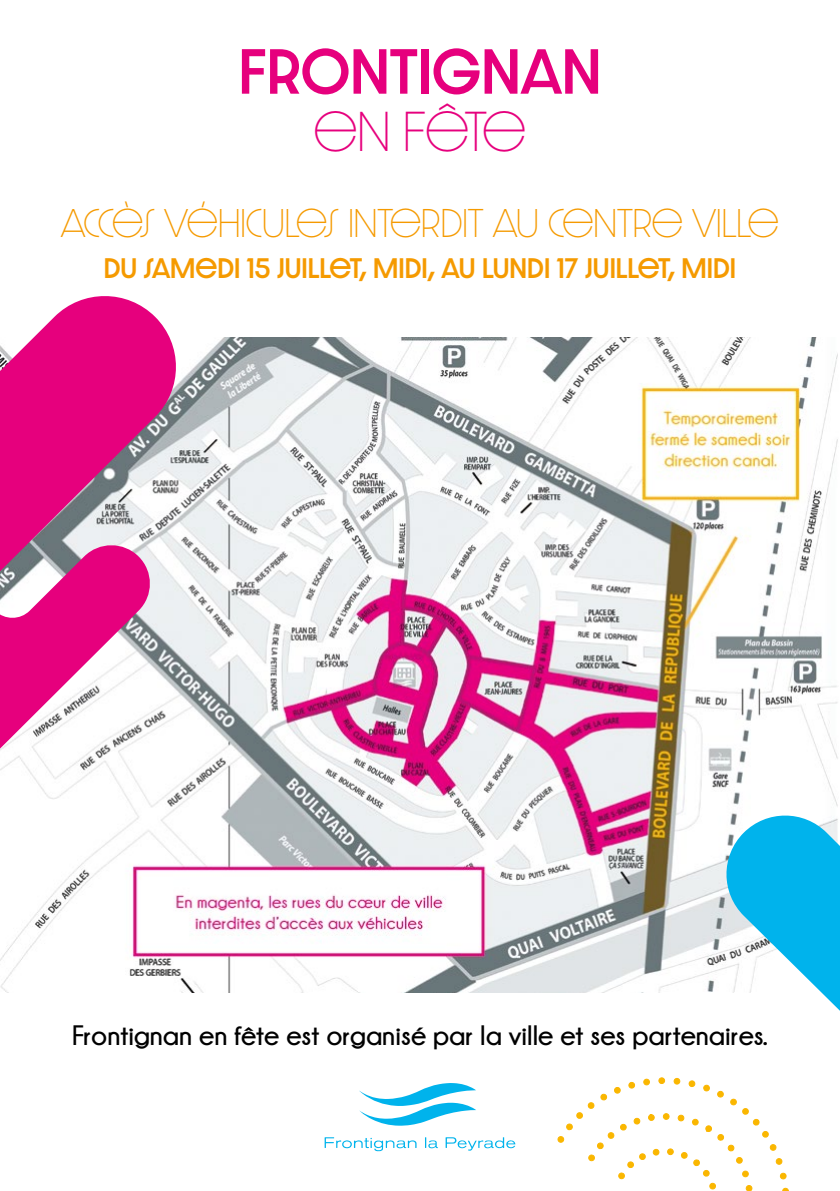
<style>
.page{position:relative;width:840px;height:1191px;background:#fff}
.page>*{position:absolute;margin:0;border:0;box-sizing:border-box;transform-origin:0 0}
.t1{font:500 54px "Dazzle Unicase";color:#e6007d}
.t2{font:100 47.6px "Dazzle Unicase";letter-spacing:-.05em;color:#e6007d}
.t3{font:100 34px "Dazzle Unicase";color:#f59a00}
.t4{font:700 28px "Champagne&Limousines";color:#000}
.t5{font:500 24px "Dazzle Unicase";color:#f59a00}
</style>
<div class="page">
<img style="left:183px;top:338px;width:655px;height:654px">
<svg style="left:0;top:296px;width:183px;height:697px"></svg>
<svg style="left:557px;top:1077px;width:163px;height:113px"></svg>
<svg style="left:720px;top:648px;width:119px;height:543px"></svg>
<svg style="left:359px;top:1083px;width:117px;height:42px"></svg>
<svg style="left:425px;top:1137px;width:13px;height:11px"></svg>
<svg style="left:445px;top:1137px;width:70px;height:13px"></svg>
<svg style="left:324px;top:1137px;width:92px;height:14px"></svg>
<h1 class="t1" style="left:238px;top:31px;width:364px">FRONTIGNAN</h1>
<h2 class="t2" style="left:313px;top:97px;width:214px">EN FÊTE</h2>
<p class="t3" style="left:61px;top:199px;width:719px">ACCÈS VÉHICULES INTERDIT AU CENTRE VILLE</p>
<p class="t5" style="left:104px;top:250px;width:633px">DU SAMEDI 15 JUILLET, MIDI, AU LUNDI 17 JUILLET, MIDI</p>
<p class="t4" style="left:72px;top:1019px;width:696px">Frontignan en fête est organisé par la ville et ses partenaires.</p>
</div>
